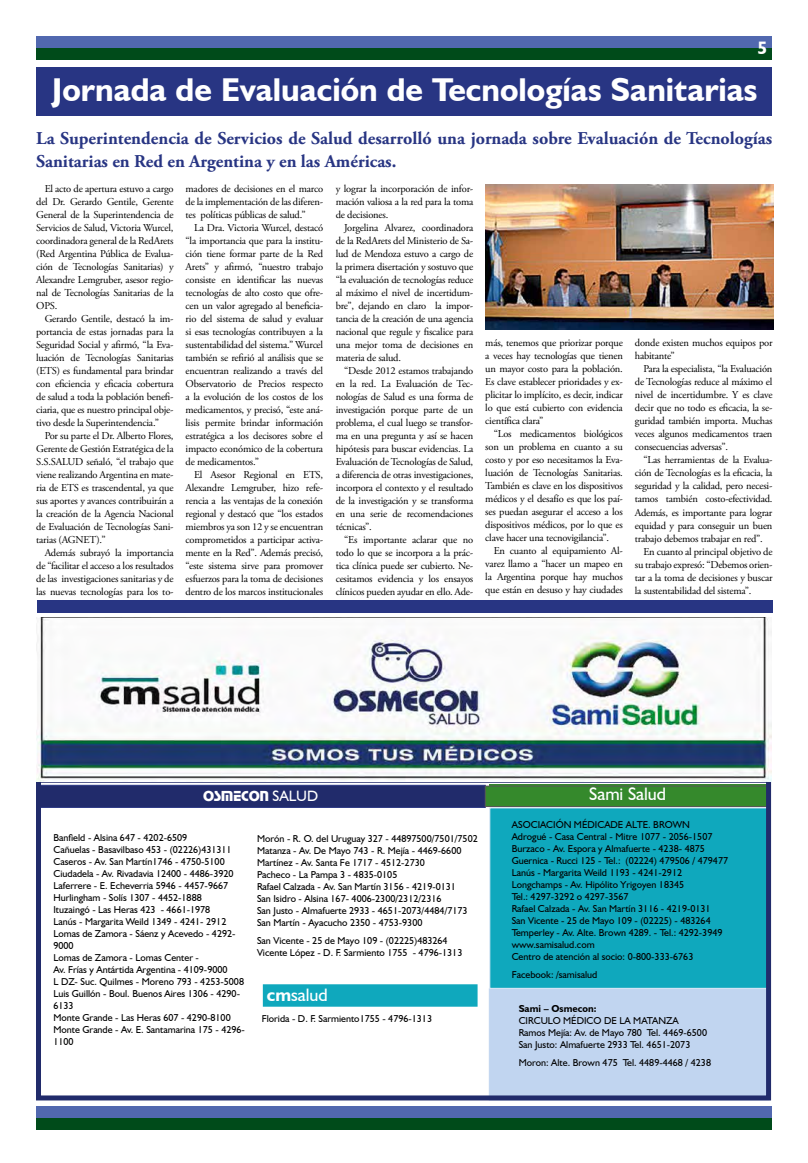
<style>
.page{position:relative;width:808px;height:1163px;background:#fff}
.page>*{position:absolute;margin:0;border:0;box-sizing:border-box;transform-origin:0 0}
.t1{font:700 33px "Humanist 521 BT";color:#fff}
.t2{font:700 18px/23px "Adobe Garamond Pro";color:#283583}
.t3{font:18px "Humanist 521 BT";color:#fff}
.t4{font:700 18px "Humanist 521 BT";color:#fff}
.t5{font:15px "Stop D";color:#fff}
.t6{font:10.5px/13px "Adobe Garamond Pro";letter-spacing:-.02em;color:#000;text-align:justify}
.t7{font:10px/12px "Humanist 521 BT";color:#000}
.t8{font:700 10px "Humanist 521 BT";color:#000}
.s1{font-family:"Humanist 521 BT"}
.s2{font-weight:700}
</style>
<div class="page">
<div style="left:36px;top:36px;width:736px;height:12px;background:#5168af"></div>
<div style="left:36px;top:48px;width:736px;height:12px;background:#004b1a"></div>
<div style="left:36px;top:1106px;width:736px;height:11px;background:#5168af"></div>
<div style="left:36px;top:1117px;width:736px;height:11px;background:#004b1a"></div>
<div style="left:489px;top:988px;width:281px;height:112px;background:#c1d5f0;border:1px solid #c1d5f0"></div>
<div style="left:489px;top:807px;width:281px;height:181px;background:#0fa8bd;border:1px solid #e1e9f8"></div>
<div style="left:37px;top:784px;width:449px;height:23px;background:#212b6b;border:1px solid #283583"></div>
<div style="left:263px;top:984px;width:215px;height:22px;background:#0fa8bd;border:4px solid #0fa8bd"></div>
<div style="left:489px;top:784px;width:281px;height:22px;background:#35892c"></div>
<div style="left:485px;top:786px;width:285px;height:20px;background:#35892c"></div>
<div style="left:485px;top:785px;width:286px;height:21px;border:1px solid #575756"></div>
<div style="left:36px;top:777px;width:735px;height:323px;border:5px solid #212b6b"></div>
<img style="left:37px;top:617px;width:734px;height:164px">
<div style="left:37px;top:600px;width:736px;height:12px;background:#283583"></div>
<div style="left:36px;top:68px;width:736px;height:48px;background:#283583"></div>
<img style="left:485px;top:184px;width:288px;height:145px">
<h2 class="t4" style="left:757px;top:36px;width:11px">5</h2>
<h1 class="t1" style="left:52px;top:69px;width:707px">Jornada de Evaluación de Tecnologías Sanitarias</h1>
<h2 class="t2" style="left:36px;top:127px;width:738px">La Superintendencia de Servicios de Salud desarrolló una jornada sobre Evaluación de Tecnologías<br>Sanitarias en Red en Argentina y en las Américas.</h2>
<p class="t6" style="left:186px;top:182px;width:139px">madores de decisiones en el marco de la implementación de las diferen&shy;tes políticas públicas de salud.”</p>
<p class="t6" style="left:186px;top:221px;width:139px;text-indent:9px">La Dra. Victoria Wurcel, destacó “la importancia que para la institu&shy;ción tiene formar parte de la Red Arets” y afirmó, “nuestro trabajo consiste en identificar las nuevas tecnologías de alto costo que ofre&shy;cen un valor agregado al beneficia&shy;rio del sistema de salud y evaluar si esas tecnologías contribuyen a la sustentabilidad del sistema.” Wurcel también se refirió al análisis que se encuentran realizando a través del Observatorio de Precios respecto a la evolución de los costos de los medicamentos, y precisó, “este aná&shy;lisis permite brindar información estratégica a los decisores sobre el impacto económico de la cobertura de medicamentos.”</p>
<p class="t6" style="left:186px;top:468px;width:139px;text-indent:9px">El Asesor Regional en ETS, Alexandre Lemgruber, hizo refe&shy;rencia a las ventajas de la conexión regional y destacó que “los estados miembros ya son 12 y se encuentran comprometidos a participar activa&shy;mente en la Red”. Además precisó, “este sistema sirve para promover esfuerzos para la toma de decisiones dentro de los marcos institucionales</p>
<p class="t6" style="left:336px;top:182px;width:139px">y lograr la incorporación de infor&shy;mación valiosa a la red para la toma de decisiones.</p>
<p class="t6" style="left:336px;top:221px;width:139px;text-indent:9px">Jorgelina Alvarez, coordinadora de la RedArets del Ministerio de Sa&shy;lud de Mendoza estuvo a cargo de la primera disertación y sostuvo que “la evaluación de tecnologías reduce al máximo el nivel de incertidum&shy;bre”, dejando en claro la impor&shy;tancia de la creación de una agencia nacional que regule y fiscalice para una mejor toma de decisiones en materia de salud.</p>
<p class="t6" style="left:336px;top:364px;width:139px;text-indent:9px">“Desde 2012 estamos trabajando en la red. La Evaluación de Tec&shy;nologías de Salud es una forma de investigación porque parte de un problema, el cual luego se transfor&shy;ma en una pregunta y así se hacen hipótesis para buscar evidencias. La Evaluación de Tecnologías de Salud, a diferencia de otras investigaciones, incorpora el contexto y el resultado de la investigación y se transforma en una serie de recomendaciones técnicas”.</p>
<p class="t6" style="left:336px;top:533px;width:139px;text-indent:9px">“Es importante aclarar que no todo lo que se incorpora a la prác&shy;tica clínica puede ser cubierto. Ne&shy;cesitamos evidencia y los ensayos clínicos pueden ayudar en ello. Ade-</p>
<p class="t6" style="left:36px;top:182px;width:139px;text-indent:9px">El acto de apertura estuvo a cargo del Dr. Gerardo Gentile, Gerente General de la Superintendencia de Servicios de Salud, Victoria Wurcel, coordinadora general de la RedArets (Red Argentina Pública de Evalua&shy;ción de Tecnologías Sanitarias) y Alexandre Lemgruber, asesor regio&shy;nal de Tecnologías Sanitarias de la OPS.</p>
<p class="t6" style="left:36px;top:312px;width:139px;text-indent:9px">Gerardo Gentile, destacó la im&shy;portancia de estas jornadas para la Seguridad Social y afirmó, “la Eva&shy;luación de Tecnologías Sanitarias (ETS) es fundamental para brindar con eficiencia y eficacia cobertura de salud a toda la población benefi&shy;ciaria, que es nuestro principal obje&shy;tivo desde la Superintendencia.”</p>
<p class="t6" style="left:36px;top:429px;width:139px;text-indent:9px">Por su parte el Dr. Alberto Flores, Gerente de Gestión Estratégica de la S.S.SALUD señaló, “el trabajo que viene realizando Argentina en mate&shy;ria de ETS es trascendental, ya que sus aportes y avances contribuirán a la creación de la Agencia Nacional de Evaluación de Tecnologías Sani&shy;tarias (AGNET).”</p>
<p class="t6" style="left:36px;top:546px;width:139px;text-indent:9px">Además subrayó la importancia de “facilitar el acceso a los resultados de las investigaciones sanitarias y de las nuevas tecnologías para los to-</p>
<p class="t6" style="left:635px;top:337px;width:139px">donde existen muchos equipos por habitante”</p>
<p class="t6" style="left:635px;top:363px;width:139px;text-indent:9px">Para la especialista, “la Evaluación de Tecnologías reduce al máximo el nivel de incertidumbre. Y es clave decir que no todo es eficacia, la se&shy;guridad también importa. Muchas veces algunos medicamentos traen consecuencias adversas”.</p>
<p class="t6" style="left:643px;top:454px;width:131px">“Las herramientas de la Evalua-</p>
<p class="t6" style="left:635px;top:467px;width:139px">ción de Tecnologías es la eficacia, la</p>
<p class="t6" style="left:635px;top:480px;width:139px">seguridad y la calidad, pero necesi-</p>
<p class="t6" style="left:635px;top:493px;width:139px">tamos también costo-efectividad.</p>
<p class="t6" style="left:635px;top:506px;width:139px">Además, es importante para lograr</p>
<p class="t6" style="left:635px;top:519px;width:139px">equidad y para conseguir un buen</p>
<p class="t6" style="left:635px;top:532px;width:129px">trabajo debemos trabajar en red”.</p>
<p class="t6" style="left:643px;top:545px;width:131px">En cuanto al principal objetivo de</p>
<p class="t6" style="left:635px;top:558px;width:139px">su trabajo expresó: “Debemos orien-</p>
<p class="t6" style="left:635px;top:571px;width:139px">tar a la toma de decisiones y buscar</p>
<p class="t6" style="left:635px;top:584px;width:118px">la sustentabilidad del sistema”.</p>
<p class="t6" style="left:485px;top:337px;width:139px">más, tenemos que priorizar porque a veces hay tecnologías que tienen un mayor costo para la población.<br>Es clave establecer prioridades y ex&shy;plicitar lo implícito, es decir, indicar lo que está cubierto con evidencia científica clara”</p>
<p class="t6" style="left:485px;top:428px;width:139px;text-indent:9px">“Los medicamentos biológicos son un problema en cuanto a su costo y por eso necesitamos la Eva&shy;luación de Tecnologías Sanitarias.<br>También es clave en los dispositivos médicos y el desafío es que los paí&shy;ses puedan asegurar el acceso a los dispositivos médicos, por lo que es clave hacer una tecnovigilancia”.</p>
<p class="t6" style="left:485px;top:545px;width:139px;text-indent:9px">En cuanto al equipamiento Al&shy;varez llamo a “hacer un mapeo en la Argentina porque hay muchos que están en desuso y hay ciudades</p>
<h3 class="t5" style="left:203px;top:787px;width:117px">OSMEcON <span class="s1">SALUD</span></h3>
<p class="t7" style="left:53px;top:831px;width:193px">Banfield - Alsina 647 - 4202-6509<br>Cañuelas - Basavilbaso 453 - (02226)431311<br>Caseros - Av. San Martín1746 - 4750-5100<br>Ciudadela - Av. Rivadavia 12400 - 4486-3920<br>Laferrere - E. Echeverria 5946 - 4457-9667<br>Hurlingham - Solís 1307 - 4452-1888<br>Ituzaingó - Las Heras 423 - 4661-1978<br>Lanús - Margarita Weild 1349 - 4241- 2912<br>Lomas de Zamora - Sáenz y Acevedo - 4292- 9000<br>Lomas de Zamora - Lomas Center -<br>Av. Frías y Antártida Argentina - 4109-9000<br>L DZ- Suc. Quilmes - Moreno 793 - 4253-5008<br>Luis Guillón - Boul. Buenos Aires 1306 - 4290- 6133<br>Monte Grande - Las Heras 607 - 4290-8100<br>Monte Grande - Av. E. Santamarina 175 - 4296- 1100</p>
<p class="t7" style="left:257px;top:832px;width:222px">Morón - R. O. del Uruguay 327 - 44897500/7501/7502<br>Matanza - Av. De Mayo 743 - R. Mejía - 4469-6600<br>Martínez - Av. Santa Fe 1717 - 4512-2730<br>Pacheco - La Pampa 3 - 4835-0105<br>Rafael Calzada - Av. San Martín 3156 - 4219-0131<br>San Isidro - Alsina 167- 4006-2300/2312/2316<br>San Justo - Almafuerte 2933 - 4651-2073/4484/7173<br>San Martín - Ayacucho 2350 - 4753-9300</p>
<p class="t7" style="left:257px;top:934px;width:207px">San Vicente - 25 de Mayo 109 - (02225)483264<br>Vicente López - D. F. Sarmiento 1755 - 4796-1313</p>
<h2 class="t3" style="left:267px;top:983px;width:62px"><span class="s2">cm</span>salud</h2>
<p class="t7" style="left:262px;top:1012px;width:172px">Florida - D. F. Sarmiento1755 - 4796-1313</p>
<h2 class="t3" style="left:589px;top:783px;width:78px">Sami Salud</h2>
<p class="t7" style="left:512px;top:818px;width:218px">ASOCIACIÓN MÉDICADE ALTE. BROWN<br>Adrogué - Casa Central - Mitre 1077 - 2056-1507<br>Burzaco - Av. Espora y Almafuerte - 4238- 4875<br>Guernica - Rucci 125 - Tel.: (02224) 479506 / 479477<br>Lanús - Margarita Weild 1193 - 4241-2912<br>Longchamps - Av. Hipólito Yrigoyen 18345<br>Tel.: 4297-3292 o 4297-3567<br>Rafael Calzada - Av. San Martín 3116 - 4219-0131<br>San Vicente - 25 de Mayo 109 - (02225) - 483264<br>Temperley - Av. Alte. Brown 4289. - Tel.: 4292-3949 www.samisalud.com<br>Centro de atención al socio: 0-800-333-6763</p>
<p class="t7" style="left:512px;top:968px;width:87px">Facebook: /samisalud</p>
<p class="t8" style="left:519px;top:1002px;width:79px">Sami – Osmecon:</p>
<p class="t7" style="left:519px;top:1014px;width:190px">CIRCULO MÉDICO DE LA MATANZA<br>Ramos Mejía: Av. de Mayo 780 Tel. 4469-6500<br>San Justo: Almafuerte 2933 Tel. 4651-2073</p>
<p class="t7" style="left:519px;top:1056px;width:194px">Moron: Alte. Brown 475 Tel. 4489-4468 / 4238</p>
</div>
